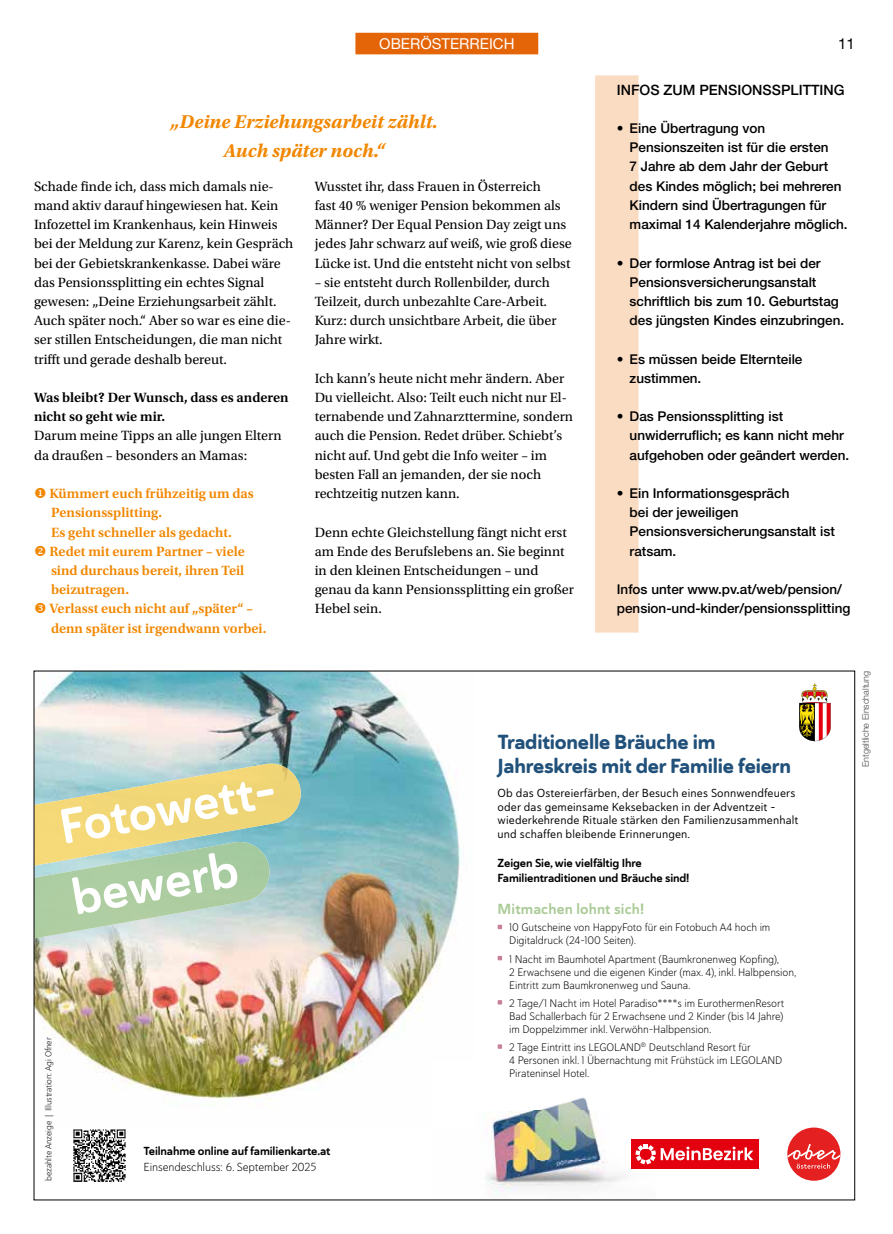
<style>
.page{position:relative;width:893px;height:1234px;background:#fff}
.page>*{position:absolute;margin:0;border:0;box-sizing:border-box;transform-origin:0 0}
.t1{font:49.2px/71.6px "Haboro Soft Nor Bol";color:#fff}
.t2{font:20.4px/23.2px "Haboro Soft Nor Ex B";letter-spacing:-.01em;color:#21517a}
.t3{font:italic 700 19.5px/28.5px "Utopia Std";color:#f18700;text-align:center}
.t4{font:15px "Helvetica Neue LT Std";color:#fff}
.t5{font:15px "Helvetica Neue LT Std";color:#000}
.t6{font:14.55px "Haboro Soft Nor Bol";letter-spacing:.01em;color:#aacb97}
.t7{font:500 14.25px "Helvetica Neue LT Std";color:#000}
.t8{font:14.1px/19.2px "Utopia Std";color:#000}
.t9{font:600 14.1px/19.2px "Utopia Std";color:#f18700}
.t10{font:600 14.1px/19.2px "Utopia Std";color:#000}
.t11{font:500 13.5px/19.2px "Helvetica Neue LT Std";color:#000}
.t12{font:11.7px/13.8px "Haboro Soft Nor Reg";letter-spacing:.01em;color:#000}
.t13{font:11.7px/14.5px "Haboro Soft Nor Bol";letter-spacing:-.01em;color:#000}
.t14{font:11.7px "Haboro Soft Nor Lig";letter-spacing:-.01em;color:#000}
.t15{font:10.95px/13px "Haboro Soft Nor Lig";letter-spacing:-.01em;color:#000}
.t16{font:300 9px "Helvetica Neue LT Std";color:#494948}
.t17{font:8.7px "Haboro Soft Nor Lig";letter-spacing:-.02em;color:#000}
</style>
<div class="page">
<div style="left:355px;top:33px;width:183px;height:21px;background:#e46408"></div>
<img style="left:36px;top:672px;width:425px;height:433px">
<img style="left:540px;top:1097px;width:49px;height:13px">
<img style="left:491px;top:1110px;width:111px;height:50px">
<img style="left:486px;top:1160px;width:170px;height:34px">
<img style="left:431px;top:1060px;width:30px;height:45px">
<div style="left:787px;top:1127px;width:53px;height:53px;background:#e52020;border-radius:50%"></div>
<svg style="left:787px;top:1143px;width:53px;height:25px"></svg>
<svg style="left:799px;top:683px;width:32px;height:58px"></svg>
<img style="left:36px;top:763px;width:267px;height:102px">
<img style="left:36px;top:841px;width:236px;height:97px">
<div style="left:631px;top:1139px;width:127px;height:29px;background:#e3000f"></div>
<svg style="left:635px;top:1144px;width:118px;height:20px"></svg>
<img style="left:73px;top:1129px;width:53px;height:52px">
<svg style="left:498px;top:924px;width:4px;height:4px"></svg>
<svg style="left:498px;top:955px;width:4px;height:5px"></svg>
<svg style="left:498px;top:1000px;width:4px;height:4px"></svg>
<svg style="left:498px;top:1044px;width:4px;height:4px"></svg>
<div style="left:595px;top:75px;width:44px;height:557px;background:#fadcc3"></div>
<p class="t4" style="left:379px;top:35px;width:137px">OBERÖSTERREICH</p>
<p class="t5" style="left:838px;top:35px;width:18px">11</p>
<h3 class="t3" style="left:170px;top:107px;width:269px">„Deine Erziehungsarbeit zählt.<br>Auch später noch.“</h3>
<p class="t8" style="left:34px;top:177px;width:261px">Schade finde ich, dass mich damals nie&shy;mand aktiv darauf hingewiesen hat. Kein Infozettel im Krankenhaus, kein Hinweis bei der Meldung zur Karenz, kein Gespräch bei der Gebietskrankenkasse. Dabei wäre das Pensionssplitting ein echtes Signal gewesen: „Deine Erziehungsarbeit zählt.<br>Auch später noch.“ Aber so war es eine die&shy;ser stillen Entscheidungen, die man nicht trifft und gerade deshalb bereut.</p>
<p class="t10" style="left:34px;top:388px;width:256px">Was bleibt? Der Wunsch, dass es anderen nicht so geht wie mir.</p>
<p class="t8" style="left:34px;top:426px;width:249px">Darum meine Tipps an alle jungen Eltern da draußen – besonders an Mamas:</p>
<p class="t9" style="left:51px;top:484px;width:204px;text-indent:-17px">◆ Kümmert euch frühzeitig um das<br>Pensionssplitting.<br>Es geht schneller als gedacht.</p>
<p class="t9" style="left:50px;top:541px;width:218px;text-indent:-15px">❖ Redet mit eurem Partner – viele sind durchaus bereit, ihren Teil beizutragen.<br>Verlasst euch nicht auf „später“ – denn später ist irgendwann vorbei.</p>
<p class="t8" style="left:315px;top:177px;width:259px">Wusstet ihr, dass Frauen in Österreich<br>fast 40 % weniger Pension bekommen als Männer? Der Equal Pension Day zeigt uns jedes Jahr schwarz auf weiß, wie groß diese Lücke ist. Und die entsteht nicht von selbst</p>
<p class="t8" style="left:315px;top:273px;width:243px">– sie entsteht durch Rollenbilder, durch Teilzeit, durch unbezahlte Care-Arbeit.<br>Kurz: durch unsichtbare Arbeit, die über Jahre wirkt.</p>
<p class="t8" style="left:315px;top:369px;width:260px">Ich kann’s heute nicht mehr ändern. Aber Du vielleicht. Also: Teilt euch nicht nur El&shy;ternabende und Zahnarzttermine, sondern auch die Pension. Redet drüber. Schiebt’s nicht auf. Und gebt die Info weiter – im besten Fall an jemanden, der sie noch rechtzeitig nutzen kann.</p>
<p class="t8" style="left:315px;top:522px;width:261px">Denn echte Gleichstellung fängt nicht erst am Ende des Berufslebens an. Sie beginnt in den kleinen Entscheidungen – und genau da kann Pensionssplitting ein großer Hebel sein.</p>
<p class="t7" style="left:617px;top:81px;width:229px">INFOS ZUM PENSIONSSPLITTING</p>
<p class="t11" style="left:630px;top:118px;width:220px;text-indent:-13px">• Eine Übertragung von<br>Pensionszeiten ist für die ersten<br>7 Jahre ab dem Jahr der Geburt des Kindes möglich; bei mehreren<br>Kindern sind Übertragungen für maximal 14 Kalenderjahre möglich.</p>
<p class="t11" style="left:630px;top:253px;width:216px;text-indent:-13px">• Der formlose Antrag ist bei der Pensionsversicherungsanstalt schriftlich bis zum 10. Geburtstag des jüngsten Kindes einzubringen.</p>
<p class="t11" style="left:630px;top:349px;width:174px;text-indent:-13px">• Es müssen beide Elternteile zustimmen.</p>
<p class="t11" style="left:630px;top:406px;width:221px;text-indent:-13px">• Das Pensionssplitting ist unwiderruflich; es kann nicht mehr aufgehoben oder geändert werden.</p>
<p class="t11" style="left:630px;top:483px;width:207px;text-indent:-13px">• Ein Informationsgespräch<br>bei der jeweiligen<br>Pensionsversicherungsanstalt ist ratsam.</p>
<p class="t11" style="left:617px;top:579px;width:235px">Infos unter www.pv.at/web/pension/ pension-und-kinder/pensionssplitting</p>
<h1 class="t1" style="left:54px;top:792px;width:223px;rotate:-10deg">Fotowett&shy;bewerb</h1>
<p class="t17" style="left:43px;top:1180px;width:145px;rotate:-90deg">bezahlte Anzeige | Illustration: Agi Ofner</p>
<p class="t13" style="left:144px;top:1143px;width:188px">Teilnahme online auf familienkarte.at</p>
<p class="t14" style="left:144px;top:1158px;width:174px">Einsendeschluss: 6. September 2025</p>
<h2 class="t2" style="left:498px;top:730px;width:295px">Traditionelle Bräuche im<br>Jahreskreis mit der Familie feiern</h2>
<p class="t12" style="left:498px;top:785px;width:302px">Ob das Ostereierfärben, der Besuch eines Sonnwendfeuers oder das gemeinsame Keksebacken in der Adventzeit – wiederkehrende Rituale stärken den Familienzusammenhalt und schaffen bleibende Erinnerungen.</p>
<p class="t13" style="left:498px;top:855px;width:193px">Zeigen Sie, wie vielfältig Ihre<br>Familientraditionen und Bräuche sind!</p>
<p class="t6" style="left:498px;top:899px;width:148px">Mitmachen lohnt sich!</p>
<p class="t15" style="left:509px;top:920px;width:263px">10 Gutscheine von HappyFoto für ein Fotobuch A4 hoch im<br>Digitaldruck (24-100 Seiten).</p>
<p class="t15" style="left:509px;top:951px;width:289px">1 Nacht im Baumhotel Apartment (Baumkronenweg Kopfing),<br>2 Erwachsene und die eigenen Kinder (max. 4), inkl. Halbpension,<br>Eintritt zum Baumkronenweg und Sauna.</p>
<p class="t15" style="left:509px;top:996px;width:276px;text-align:justify">2 Tage/1 Nacht im Hotel Paradiso****s im EurothermenResort Bad Schallerbach für 2 Erwachsene und 2 Kinder (bis 14 Jahre) im Doppelzimmer inkl. Verwöhn-Halbpension.</p>
<p class="t15" style="left:509px;top:1040px;width:275px">2 Tage Eintritt ins LEGOLAND<sup>®</sup> Deutschland Resort für<br>4 Personen inkl. 1 Übernachtung mit Frühstück im LEGOLAND<br>Pirateninsel Hotel.</p>
<p class="t16" style="left:860px;top:767px;width:98px;rotate:-90deg">Entgeltliche Einschaltung</p>
</div>
